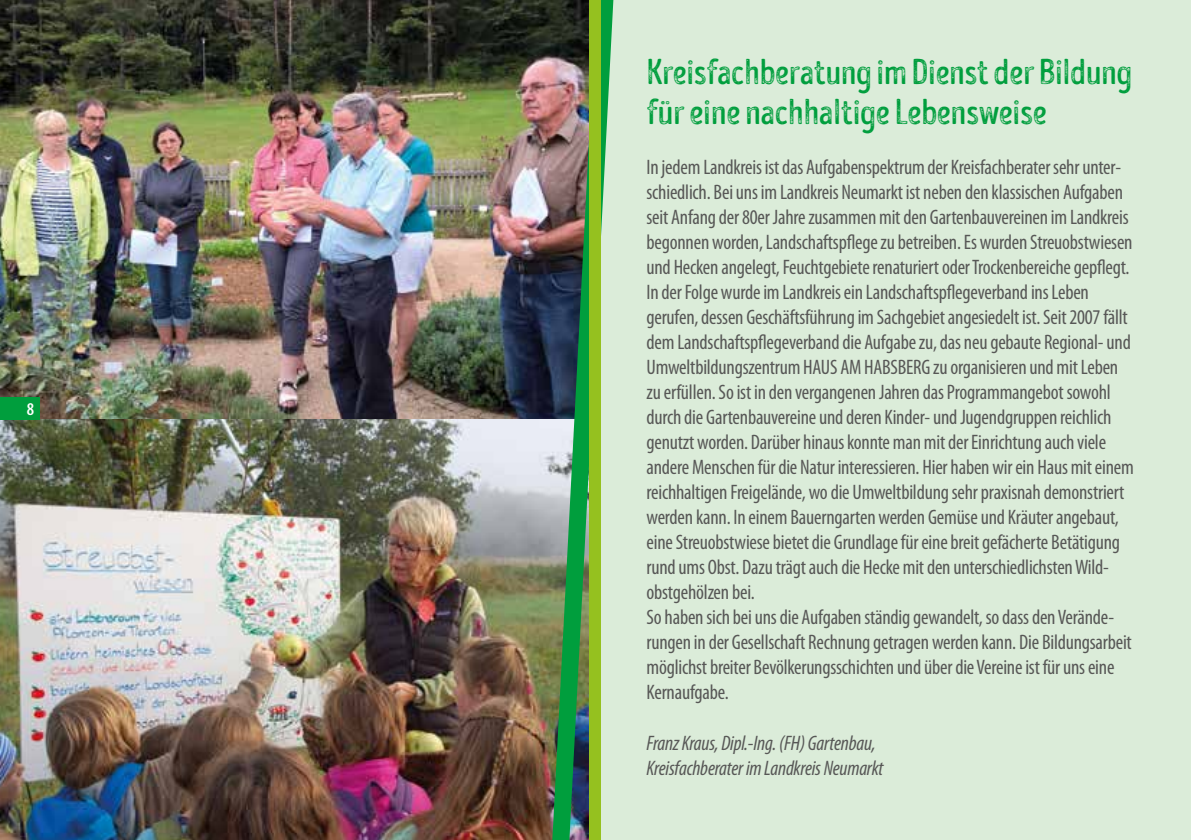
<style>
.page{position:relative;width:1191px;height:840px;background:#fff}
.page>*{position:absolute;margin:0;border:0;box-sizing:border-box;transform-origin:0 0}
.t1{font:36px/40px "Intro Head B G Base";letter-spacing:-.005em;color:#009e3d}
.t2{font:condensed 21px/25px "Myriad Pro";letter-spacing:-.01em;color:#575756}
.t3{font:italic condensed 21px/25px "Myriad Pro";letter-spacing:-.01em;color:#575756}
.t4{font:600 condensed 18px "Myriad Pro";color:#fff}
</style>
<div class="page">
<img style="left:0;top:0;width:552px;height:839px">
<div style="left:595px;top:0;width:596px;height:839px;background:#dbecd9"></div>
<img style="left:552px;top:0;width:61px;height:839px">
<div style="left:590px;top:0;width:11px;height:839px;background:#95c11f"></div>
<div style="left:0;top:397px;width:40px;height:23px;background:#009e3d"></div>
<p class="t4" style="left:27px;top:397px;width:9px">8</p>
<h1 class="t1" style="left:646px;top:52px;width:487px">Kreisfachberatung im Dienst der Bildung für eine nachhaltige Lebensweise</h1>
<p class="t2" style="left:646px;top:154px;width:489px">In jedem Landkreis ist das Aufgabenspektrum der Kreisfachberater sehr unter&shy;schiedlich. Bei uns im Landkreis Neumarkt ist neben den klassischen Aufgaben seit Anfang der 80er Jahre zusammen mit den Gartenbauvereinen im Landkreis begonnen worden, Landschaftspflege zu betreiben. Es wurden Streuobstwiesen und Hecken angelegt, Feuchtgebiete renaturiert oder Trockenbereiche gepflegt.<br>In der Folge wurde im Landkreis ein Landschaftspflegeverband ins Leben gerufen, dessen Geschäftsführung im Sachgebiet angesiedelt ist. Seit 2007 fällt dem Landschaftspflegeverband die Aufgabe zu, das neu gebaute Regional- und Umweltbildungszentrum HAUS AM HABSBERG zu organisieren und mit Leben zu erfüllen. So ist in den vergangenen Jahren das Programmangebot sowohl durch die Gartenbauvereine und deren Kinder- und Jugendgruppen reichlich genutzt worden. Darüber hinaus konnte man mit der Einrichtung auch viele andere Menschen für die Natur interessieren. Hier haben wir ein Haus mit einem reichhaltigen Freigelände, wo die Umweltbildung sehr praxisnah demonstriert werden kann. In einem Bauerngarten werden Gemüse und Kräuter angebaut, eine Streuobstwiese bietet die Grundlage für eine breit gefächerte Betätigung rund ums Obst. Dazu trägt auch die Hecke mit den unterschiedlichsten Wild&shy;obstgehölzen bei.<br>So haben sich bei uns die Aufgaben ständig gewandelt, so dass den Verände&shy;rungen in der Gesellschaft Rechnung getragen werden kann. Die Bildungsarbeit möglichst breiter Bevölkerungsschichten und über die Vereine ist für uns eine Kernaufgabe.</p>
<p class="t3" style="left:646px;top:729px;width:238px">Franz Kraus, Dipl.-Ing. (FH) Gartenbau,<br>Kreisfachberater im Landkreis Neumarkt</p>
</div>
